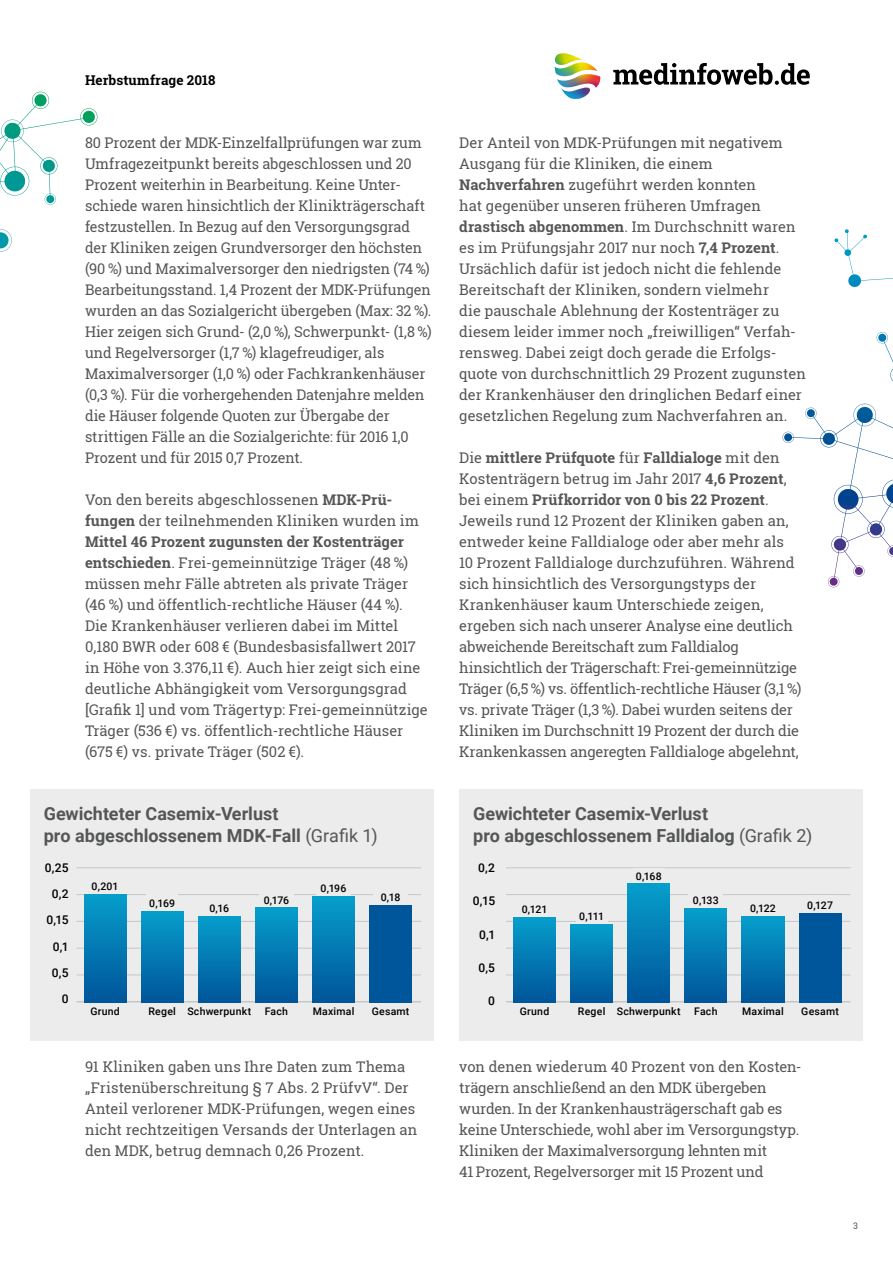
<style>
.page{position:relative;width:893px;height:1263px;background:#fff}
.page>*{position:absolute;margin:0;border:0;box-sizing:border-box;transform-origin:0 0}
.t1{font:700 18px/22.5px "Roboto";color:#555756}
.t2{font:14.7px/21px "Roboto Slab";letter-spacing:-.005em;color:#555756}
.t3{font:700 13.5px "Roboto Slab";letter-spacing:.005em;color:#000}
.t4{font:500 12px/26.2px "Roboto";color:#000;text-align:right}
.t5{font:500 10.5px "Roboto";letter-spacing:.02em;color:#000}
.t6{font:9px "Roboto Slab";color:#555756}
.s1{font-weight:700}
.s2{font-weight:400}
</style>
<div class="page">
<svg style="left:782px;top:229px;width:111px;height:259px"></svg>
<svg style="left:0;top:92px;width:98px;height:113px"></svg>
<svg style="left:613px;top:63px;width:197px;height:22px"></svg>
<img style="left:554px;top:53px;width:47px;height:46px">
<div style="left:30px;top:789px;width:404px;height:251px;background:#ececec"></div>
<hr style="left:77px;top:1001px;width:344px;height:1px;background:#c5c7c7">
<hr style="left:77px;top:975px;width:344px;height:1px;background:#c5c7c7">
<hr style="left:77px;top:948px;width:344px;height:1px;background:#c5c7c7">
<hr style="left:77px;top:921px;width:344px;height:1px;background:#c5c7c7">
<hr style="left:77px;top:894px;width:344px;height:1px;background:#c5c7c7">
<hr style="left:77px;top:867px;width:344px;height:1px;background:#c5c7c7">
<div style="left:84px;top:894px;width:42px;height:108px;background:linear-gradient(to bottom,#069ecc,#00559a)"></div>
<div style="left:147px;top:894px;width:31px;height:17px;background:#ececec"></div>
<div style="left:141px;top:911px;width:42px;height:91px;background:linear-gradient(to bottom,#069ecc,#059)"></div>
<div style="left:198px;top:916px;width:42px;height:86px;background:linear-gradient(to bottom,#069ecc,#00569a)"></div>
<div style="left:259px;top:890px;width:34px;height:18px;background:#ececec"></div>
<div style="left:255px;top:907px;width:42px;height:95px;background:linear-gradient(to bottom,#069ecc,#059)"></div>
<div style="left:316px;top:879px;width:35px;height:17px;background:#ececec"></div>
<div style="left:312px;top:897px;width:43px;height:105px;background:linear-gradient(to bottom,#069ecc,#059)"></div>
<div style="left:370px;top:905px;width:42px;height:97px;background:#00569a"></div>
<div style="left:374px;top:887px;width:34px;height:18px;background:#ececec"></div>
<div style="left:459px;top:789px;width:404px;height:251px;background:#ececec"></div>
<hr style="left:506px;top:1001px;width:344px;height:1px;background:#c5c7c7">
<hr style="left:506px;top:975px;width:344px;height:1px;background:#c5c7c7">
<hr style="left:506px;top:948px;width:344px;height:1px;background:#c5c7c7">
<hr style="left:506px;top:921px;width:344px;height:1px;background:#c5c7c7">
<hr style="left:506px;top:894px;width:344px;height:1px;background:#c5c7c7">
<hr style="left:506px;top:867px;width:344px;height:1px;background:#c5c7c7">
<div style="left:513px;top:917px;width:43px;height:85px;background:linear-gradient(to bottom,#069ecc,#00559a)"></div>
<div style="left:576px;top:906px;width:31px;height:18px;background:#ececec"></div>
<div style="left:571px;top:924px;width:42px;height:78px;background:linear-gradient(to bottom,#069ecc,#00569a)"></div>
<div style="left:628px;top:884px;width:42px;height:118px;background:linear-gradient(to bottom,#069ecc,#00559a)"></div>
<div style="left:689px;top:891px;width:34px;height:18px;background:#ececec"></div>
<div style="left:685px;top:909px;width:42px;height:93px;background:linear-gradient(to bottom,#069ecc,#059)"></div>
<div style="left:742px;top:916px;width:42px;height:86px;background:linear-gradient(to bottom,#069ecc,#00569a)"></div>
<div style="left:799px;top:913px;width:42px;height:89px;background:#00569a"></div>
<p class="t3" style="left:85px;top:71px;width:132px">Herbstumfrage 2018</p>
<p class="t2" style="left:85px;top:132px;width:348px">80 Prozent der MDK-Einzelfallprüfungen war zum Umfragezeitpunkt bereits abgeschlossen und 20<br>Prozent weiterhin in Bearbeitung. Keine Unter&shy;schiede waren hinsichtlich der Klinikträgerschaft festzustellen. In Bezug auf den Versorgungsgrad der Kliniken zeigen Grundversorger den höchsten (90 %) und Maximalversorger den niedrigsten (74 %)<br>Bearbeitungsstand. 1,4 Prozent der MDK-Prüfungen wurden an das Sozialgericht übergeben (Max: 32 %).<br>Hier zeigen sich Grund- (2,0 %), Schwerpunkt- (1,8 %) und Regelversorger (1,7 %) klagefreudiger, als Maximalversorger (1,0 %) oder Fachkrankenhäuser (0,3 %). Für die vorhergehenden Datenjahre melden die Häuser folgende Quoten zur Übergabe der strittigen Fälle an die Sozialgerichte: für 2016 1,0<br>Prozent und für 2015 0,7 Prozent.</p>
<p class="t2" style="left:85px;top:489px;width:344px">Von den bereits abgeschlossenen <span class="s1">MDK-Prü&shy;fungen</span> der teilnehmenden Kliniken wurden im <span class="s1">Mittel 46 Prozent zugunsten der Kostenträger entschieden</span>. Frei-gemeinnützige Träger (48 %) müssen mehr Fälle abtreten als private Träger (46 %) und öffentlich-rechtliche Häuser (44 %).<br>Die Krankenhäuser verlieren dabei im Mittel 0,180 BWR oder 608 € (Bundesbasisfallwert 2017 in Höhe von 3.376,11 €). Auch hier zeigt sich eine deutliche Abhängigkeit vom Versorgungsgrad [Grafik 1] und vom Trägertyp: Frei-gemeinnützige Träger (536 €) vs. öffentlich-rechtliche Häuser (675 €) vs. private Träger (502 €).</p>
<p class="t2" style="left:459px;top:132px;width:348px">Der Anteil von MDK-Prüfungen mit negativem Ausgang für die Kliniken, die einem <span class="s1">Nachverfahren</span> zugeführt werden konnten<br>hat gegenüber unseren früheren Umfragen <span class="s1">drastisch abgenommen</span>. Im Durchschnitt waren es im Prüfungsjahr 2017 nur noch <span class="s1">7,4 Prozent</span>.<br>Ursächlich dafür ist jedoch nicht die fehlende Bereitschaft der Kliniken, sondern vielmehr<br>die pauschale Ablehnung der Kostenträger zu diesem leider immer noch „freiwilligen“ Verfah&shy;rensweg. Dabei zeigt doch gerade die Erfolgs&shy;quote von durchschnittlich 29 Prozent zugunsten der Krankenhäuser den dringlichen Bedarf einer gesetzlichen Regelung zum Nachverfahren an.</p>
<p class="t2" style="left:459px;top:447px;width:344px">Die <span class="s1">mittlere Prüfquote</span> für <span class="s1">Falldialoge</span> mit den Kostenträgern betrug im Jahr 2017 <span class="s1">4,6 Prozent</span>, bei einem <span class="s1">Prüfkorridor von 0 bis 22 Prozent</span>.<br>Jeweils rund 12 Prozent der Kliniken gaben an, entweder keine Falldialoge oder aber mehr als 10 Prozent Falldialoge durchzuführen. Während sich hinsichtlich des Versorgungstyps der Krankenhäuser kaum Unterschiede zeigen, ergeben sich nach unserer Analyse eine deutlich abweichende Bereitschaft zum Falldialog hinsichtlich der Trägerschaft: Frei-gemeinnützige Träger (6,5 %) vs. öffentlich-rechtliche Häuser (3,1 %) vs. private Träger (1,3 %). Dabei wurden seitens der Kliniken im Durchschnitt 19 Prozent der durch die Krankenkassen angeregten Falldialoge abgelehnt,</p>
<p class="t1" style="left:44px;top:801px;width:335px">Gewichteter Casemix-Verlust<br>pro abgeschlossenem MDK-Fall <span class="s2">(Grafik 1)</span></p>
<p class="t4" style="left:45px;top:854px;width:25px">0,25<br>0,2<br>0,15<br>0,1<br>0,5<br>0</p>
<p class="t5" style="left:90px;top:1004px;width:31px">Grund</p>
<p class="t5" style="left:92px;top:879px;width:29px">0,201</p>
<p class="t5" style="left:321px;top:881px;width:27px">0,196</p>
<p class="t5" style="left:381px;top:890px;width:21px">0,18</p>
<p class="t5" style="left:264px;top:892px;width:27px">0,176</p>
<p class="t5" style="left:149px;top:896px;width:27px">0,169</p>
<p class="t5" style="left:209px;top:901px;width:21px">0,16</p>
<p class="t5" style="left:148px;top:1004px;width:29px">Regel</p>
<p class="t5" style="left:187px;top:1004px;width:65px">Schwerpunkt</p>
<p class="t5" style="left:265px;top:1004px;width:25px">Fach</p>
<p class="t5" style="left:313px;top:1004px;width:43px">Maximal</p>
<p class="t5" style="left:372px;top:1004px;width:39px">Gesamt</p>
<p class="t1" style="left:473px;top:801px;width:341px">Gewichteter Casemix-Verlust<br>pro abgeschlossenem Falldialog <span class="s2">(Grafik 2)</span></p>
<p class="t4" style="left:478px;top:854px;width:18px">0,2</p>
<p class="t4" style="left:473px;top:887px;width:24px">0,15</p>
<p class="t4" style="left:479px;top:921px;width:17px">0,1</p>
<p class="t4" style="left:478px;top:954px;width:18px">0,5</p>
<p class="t4" style="left:488px;top:987px;width:8px">0</p>
<p class="t5" style="left:520px;top:1004px;width:31px">Grund</p>
<p class="t5" style="left:636px;top:869px;width:27px">0,168</p>
<p class="t5" style="left:693px;top:893px;width:27px">0,133</p>
<p class="t5" style="left:750px;top:901px;width:27px">0,122</p>
<p class="t5" style="left:807px;top:897px;width:27px">0,127</p>
<p class="t5" style="left:522px;top:902px;width:27px">0,121</p>
<p class="t5" style="left:579px;top:909px;width:26px">0,111</p>
<p class="t5" style="left:578px;top:1004px;width:29px">Regel</p>
<p class="t5" style="left:617px;top:1004px;width:65px">Schwerpunkt</p>
<p class="t5" style="left:694px;top:1004px;width:25px">Fach</p>
<p class="t5" style="left:742px;top:1004px;width:43px">Maximal</p>
<p class="t5" style="left:801px;top:1004px;width:39px">Gesamt</p>
<p class="t2" style="left:85px;top:1056px;width:334px">91 Kliniken gaben uns Ihre Daten zum Thema „Fristenüberschreitung § 7 Abs. 2 PrüfvV“. Der Anteil verlorener MDK-Prüfungen, wegen eines nicht rechtzeitigen Versands der Unterlagen an den MDK, betrug demnach 0,26 Prozent.</p>
<p class="t2" style="left:459px;top:1056px;width:344px">von denen wiederum 40 Prozent von den Kosten&shy;trägern anschließend an den MDK übergeben wurden. In der Krankenhausträgerschaft gab es keine Unterschiede, wohl aber im Versorgungstyp.<br>Kliniken der Maximalversorgung lehnten mit<br>41 Prozent, Regelversorger mit 15 Prozent und</p>
<p class="t6" style="left:853px;top:1219px;width:6px">3</p>
</div>
